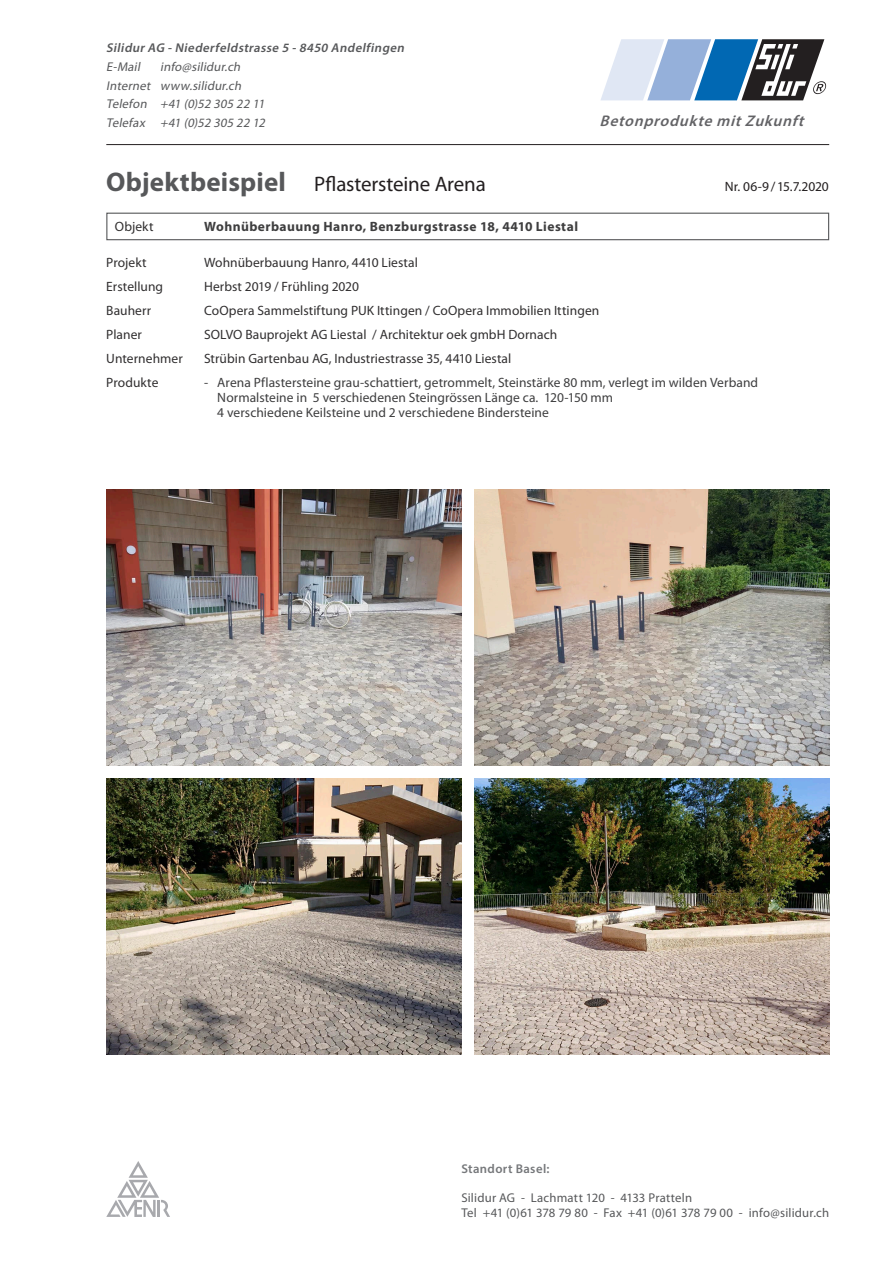
<style>
.page{position:relative;width:893px;height:1263px;background:#fff}
.page>*{position:absolute;margin:0;border:0;box-sizing:border-box;transform-origin:0 0}
.t1{font:21px "Myriad Pro";letter-spacing:-.01em;color:#231f20}
.t2{font:italic 600 15.45px "Myriad Pro";color:#636366}
.t3{font:13.5px "Myriad Pro";letter-spacing:.005em;color:#312f30}
.t4{font:13.5px/15px "Myriad Pro";letter-spacing:.005em;color:#3e3e3f}
.t5{font:700 13.5px "Myriad Pro";letter-spacing:.035em;color:#3e3e3f}
.t6{font:13.5px "Myriad Pro";letter-spacing:-.005em;color:#231f20}
.t7{font:italic 12.75px/18.8px "Myriad Pro";color:#57585a}
.t8{font:12.75px/15px "Myriad Pro";letter-spacing:.015em;color:#57585a}
.t9{font:italic 600 12.75px "Myriad Pro";color:#57585a}
.t10{font:600 12.75px "Myriad Pro";letter-spacing:.03em;color:#76787b}
.s1{font-weight:700;font-size:27px;color:#57585a}
</style>
<div class="page">
<img style="left:106px;top:489px;width:355px;height:276px">
<img style="left:474px;top:489px;width:355px;height:276px">
<img style="left:106px;top:778px;width:355px;height:276px">
<img style="left:474px;top:778px;width:355px;height:276px">
<div style="left:106px;top:213px;width:723px;height:27px;border:1px solid #57585a"></div>
<svg style="left:601px;top:39px;width:225px;height:61px"></svg>
<svg style="left:106px;top:1161px;width:64px;height:56px"></svg>
<hr style="left:106px;top:144px;width:723px;height:1px;background:#231f20">
<p class="t9" style="left:106px;top:40px;width:302px">Silidur AG -Niederfeldstrasse 5 -8450 Andelfingen</p>
<p class="t7" style="left:106px;top:57px;width:38px">E-Mail</p>
<p class="t7" style="left:106px;top:57px;width:163px;text-indent:54px">info@silidur.ch<br>Internet www.silidur.ch<br>Telefon +41 (0)52 305 22 11<br>Telefax +41 (0)52 305 22 12</p>
<p class="t2" style="left:600px;top:111px;width:211px">Betonprodukte mitZukunft</p>
<h1 class="t1" style="left:106px;top:171px;width:381px"><span class="s1">Objektbeispiel</span> Pflastersteine Arena</h1>
<p class="t6" style="left:725px;top:178px;width:105px">Nr. 06-9/15.7.2020</p>
<p class="t3" style="left:115px;top:218px;width:40px">Objekt</p>
<p class="t5" style="left:204px;top:218px;width:375px">Wohnüberbauung Hanro, Benzburgstrasse 18, 4410 Liestal</p>
<p class="t3" style="left:106px;top:254px;width:42px">Projekt</p>
<p class="t3" style="left:204px;top:254px;width:215px">Wohnüberbauung Hanro, 4410 Liestal</p>
<p class="t3" style="left:106px;top:278px;width:58px">Erstellung</p>
<p class="t3" style="left:204px;top:278px;width:156px">Herbst 2019 / Frühling 2020</p>
<p class="t3" style="left:106px;top:302px;width:46px">Bauherr</p>
<p class="t3" style="left:204px;top:302px;width:397px">CoOpera Sammelstiftung PUK Ittingen / CoOpera Immobilien Ittingen</p>
<p class="t3" style="left:106px;top:326px;width:37px">Planer</p>
<p class="t3" style="left:204px;top:326px;width:355px">SOLVO Bauprojekt AG Liestal / Architektur oek gmbH Dornach</p>
<p class="t3" style="left:106px;top:350px;width:78px">Unternehmer</p>
<p class="t3" style="left:204px;top:350px;width:309px">Strübin Gartenbau AG, Industriestrasse 35, 4410 Liestal</p>
<p class="t3" style="left:106px;top:374px;width:54px">Produkte</p>
<p class="t4" style="left:217px;top:375px;width:542px;text-indent:-13px">- Arena Pflastersteine grau-schattiert, getrommelt, Steinstärke 80 mm, verlegt im wilden Verband<br>Normalsteine in 5 verschiedenen Steingrössen Länge ca. 120-150 mm<br>4 verschiedene Keilsteine und 2 verschiedene Bindersteine</p>
<p class="t10" style="left:461px;top:1161px;width:90px">Standort Basel:</p>
<p class="t8" style="left:461px;top:1190px;width:369px">Silidur AG - Lachmatt 120 - 4133 Pratteln<br>Tel +41 (0)61 378 79 80 - Fax +41 (0)61 378 79 00 - info@silidur.ch</p>
</div>
